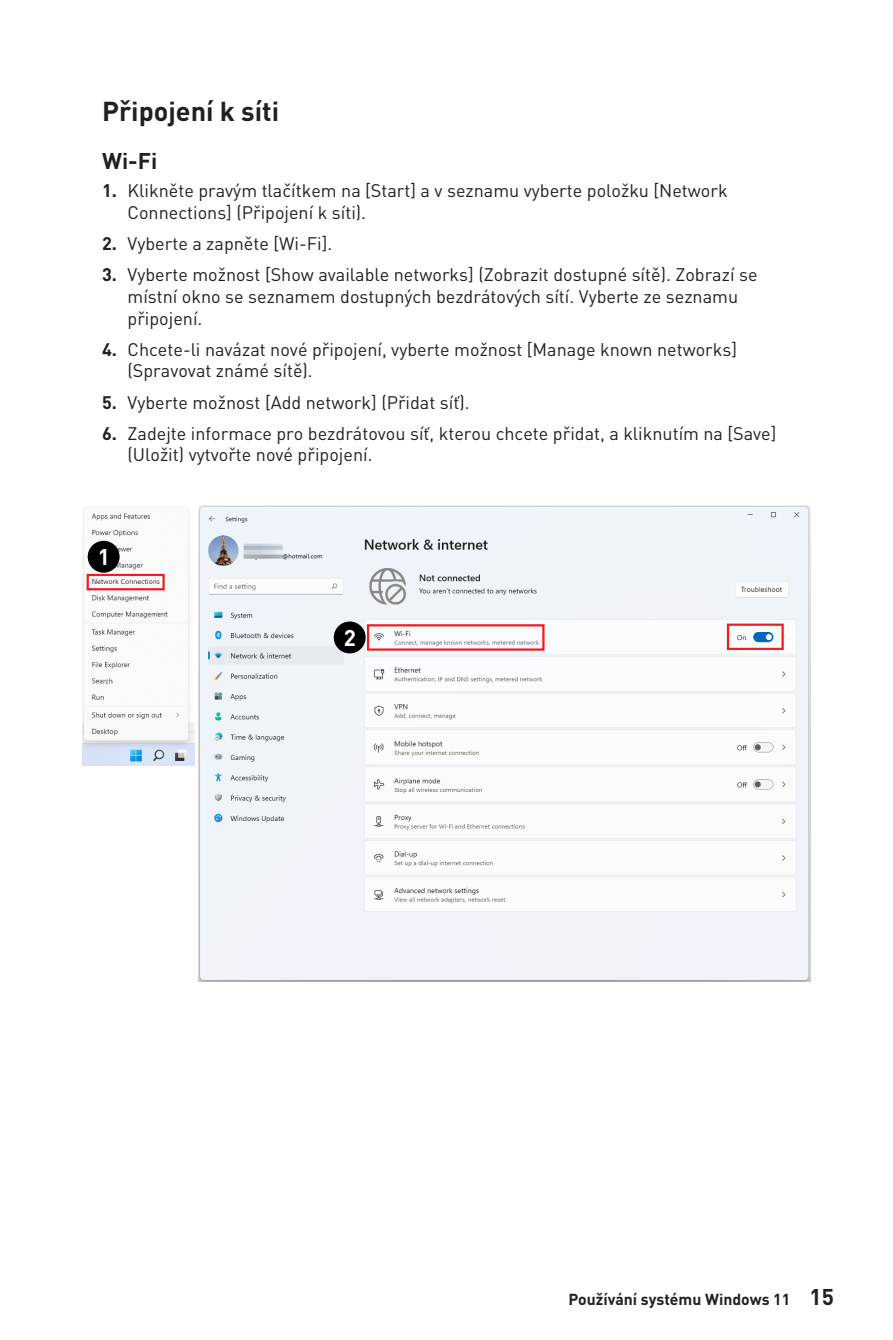
<style>
.page{position:relative;width:893px;height:1340px;background:#fff}
.page>*{position:absolute;margin:0;border:0;box-sizing:border-box;transform-origin:0 0}
.Title_2{font:700 27px "MSI Din Pro Noto CJK";color:#231f20}
.Title_3{font:700 22.5px "MSI Din Pro Noto CJK";color:#231f20}
.t1{font:700 22.5px "MSI Din Pro Noto CJK";color:#fff}
.t2{font:18px/21.6px "MSI Din Pro Noto CJK";color:#231f20}
.t3{font:700 15.75px "MSI Din Pro Noto CJK";color:#231f20}
.s1{font-weight:700}
.s2{font-size:22.5px}
</style>
<div class="page">
<img style="left:83px;top:511px;width:112px;height:254px">
<div style="left:85px;top:572px;width:81px;height:19px;border:4px solid #fff"></div>
<div style="left:87px;top:574px;width:78px;height:16px;border:2px solid #ee1d23"></div>
<div style="left:89px;top:542px;width:29px;height:29px;background:#000;border-radius:50%"></div>
<div style="left:88px;top:541px;width:32px;height:31px;border:3px solid #000;border-radius:50%"></div>
<img style="left:198px;top:505px;width:612px;height:476px">
<div style="left:366px;top:623px;width:180px;height:29px;border:4px solid #fff"></div>
<div style="left:367px;top:624px;width:178px;height:26px;border:2px solid #ee1d23"></div>
<div style="left:335px;top:623px;width:29px;height:28px;background:#000;border-radius:50%"></div>
<div style="left:334px;top:621px;width:32px;height:32px;border:3px solid #000;border-radius:50%"></div>
<div style="left:727px;top:623px;width:57px;height:27px;border:2px solid #ee1d23"></div>
<p class="Title_2" style="left:102px;top:96px;width:179px">Připojení k síti</p>
<p class="Title_3" style="left:102px;top:148px;width:57px">Wi-Fi</p>
<p class="t2" style="left:128px;top:180px;width:602px;text-indent:-26px"><span class="s1">1.</span> Klikněte pravým tlačítkem na [Start] a v seznamu vyberte položku [Network<br>Connections] (Připojení k síti).</p>
<p class="t2" style="left:102px;top:233px;width:232px"><span class="s1">2.</span> Vyberte a zapněte [Wi-Fi].</p>
<p class="t2" style="left:128px;top:264px;width:631px;text-indent:-26px"><span class="s1">3.</span> Vyberte možnost [Show available networks] (Zobrazit dostupné sítě). Zobrazí se místní okno se seznamem dostupných bezdrátových sítí. Vyberte ze seznamu připojení.</p>
<p class="t2" style="left:128px;top:339px;width:611px;text-indent:-26px"><span class="s1">4.</span> Chcete-li navázat nové připojení, vyberte možnost [Manage known networks] (Spravovat známé sítě).</p>
<p class="t2" style="left:102px;top:391px;width:369px"><span class="s1">5.</span> Vyberte možnost [Add network] (Přidat síť).</p>
<p class="t2" style="left:128px;top:423px;width:650px;text-indent:-26px"><span class="s1">6.</span> Zadejte informace pro bezdrátovou síť, kterou chcete přidat, a kliknutím na [Save] (Uložit) vytvořte nové připojení.</p>
<p class="t1" style="left:98px;top:544px;width:14px">1</p>
<p class="t1" style="left:344px;top:624px;width:14px">2</p>
<p class="t3" style="left:568px;top:1289px;width:267px">Používání systému Windows 11 <span class="s2">15</span></p>
</div>
